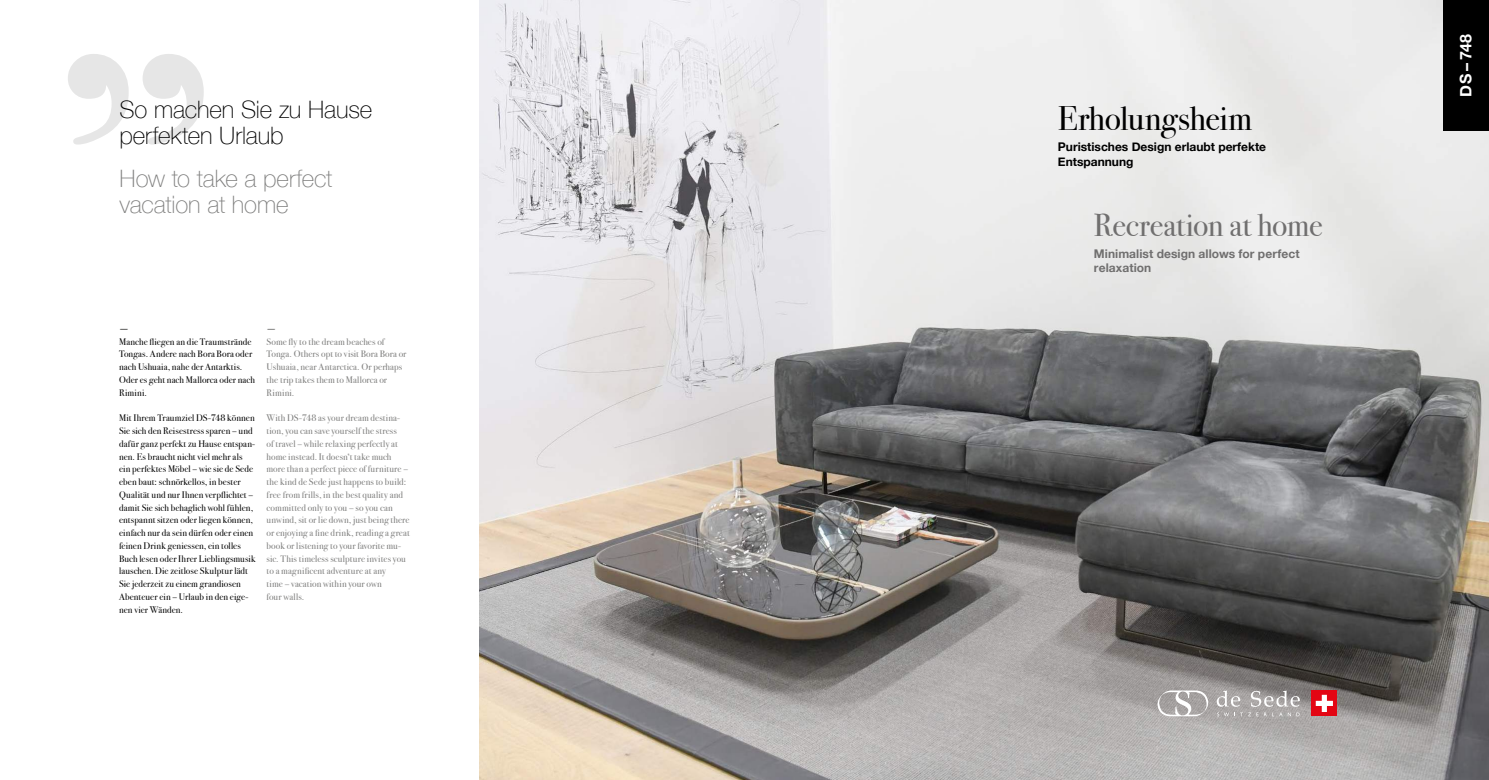
<style>
.page{position:relative;width:1489px;height:780px;background:#fff}
.page>*{position:absolute;margin:0;border:0;box-sizing:border-box;transform-origin:0 0}
.t1{font:408.1px "Bodoni Svty Two ITCTT";color:#000}
.t2{font:34px "Bodoni Svty Two ITCTT";letter-spacing:-.015em;color:#000}
.t3{font:32px "Bodoni Svty Two ITCTT";letter-spacing:-.01em;color:#706f6f}
.t4{font:100 24px/26px "Helvetica Neue";letter-spacing:-.005em;color:#000}
.t5{font:100 24px/26px "Helvetica Neue";letter-spacing:-.005em;color:#7e7e7d}
.t6{font:700 16px "Helvetica Neue";color:#fff}
.t7{font:700 12px/14.4px "Helvetica Neue";color:#000}
.t8{font:700 12px/14.4px "Helvetica Neue";letter-spacing:.005em;color:#706f6f}
.t9{font:italic 500 10px "Helvetica Neue";color:#575756}
.t10{font:italic 500 10px "Helvetica Neue";color:#7e7e7d}
.t11{font:9.5px/12.8px "Bodoni Svty Two ITCTT";letter-spacing:.01em;color:#000}
.t12{font:9.5px/12.8px "Bodoni Svty Two ITCTT";letter-spacing:.01em;color:#7e7e7d}
</style>
<div class="page">
<img style="left:479px;top:0;width:1009px;height:780px">
<svg style="left:1157px;top:690px;width:51px;height:26px"></svg>
<svg style="left:1216px;top:690px;width:24px;height:16px"></svg>
<svg style="left:1250px;top:690px;width:49px;height:16px"></svg>
<svg style="left:1217px;top:712px;width:11px;height:4px"></svg>
<svg style="left:1234px;top:712px;width:56px;height:4px"></svg>
<svg style="left:1296px;top:712px;width:3px;height:4px"></svg>
<div style="left:1311px;top:690px;width:26px;height:26px;background:#e30613"></div>
<svg style="left:1315px;top:694px;width:17px;height:18px"></svg>
<div style="left:1443px;top:0;width:45px;height:130px;background:#000"></div>
<h1 class="t1" style="left:45px;top:-378px;width:184px">„</h1>
<h3 class="t4" style="left:120px;top:96px;width:254px">So machen Sie zu Hause perfekten Urlaub</h3>
<h3 class="t5" style="left:120px;top:164px;width:214px">How to take a perfect vacation at home</h3>
<p class="t9" style="left:119px;top:320px;width:11px">—</p>
<p class="t11" style="left:119px;top:334px;width:137px">Manche fliegen an die Traumstrände<br>Tongas. Andere nach Bora Bora oder nach Ushuaia, nahe der Antarktis.<br>Oder es geht nach Mallorca oder nach<br>Rimini.</p>
<p class="t11" style="left:119px;top:410px;width:138px">Mit Ihrem Traumziel DS-748 können Sie sich den Reisestress sparen – und dafür ganz perfekt zu Hause entspan&shy;nen. Es braucht nicht viel mehr als ein perfektes Möbel – wie sie de Sede eben baut: schnörkellos, in bester Qualität und nur Ihnen verpflichtet – damit Sie sich behaglich wohl fühlen, entspannt sitzen oder liegen können, einfach nur da sein dürfen oder einen feinen Drink geniessen, ein tolles Buch lesen oder Ihrer Lieblingsmusik lauschen. Die zeitlose Skulptur lädt Sie jederzeit zu einem grandiosen Abenteuer ein – Urlaub in den eige&shy;nen vier Wänden.</p>
<p class="t10" style="left:266px;top:320px;width:11px">—</p>
<p class="t12" style="left:266px;top:334px;width:141px">Some fly to the dream beaches of<br>Tonga. Others opt to visit Bora Bora or<br>Ushuaia, near Antarctica. Or perhaps the trip takes them to Mallorca or<br>Rimini.</p>
<p class="t12" style="left:266px;top:410px;width:145px">With DS-748 as your dream destina&shy;tion, you can save yourself the stress<br>of travel – while relaxing perfectly at home instead. It doesn‘t take much more than a perfect piece of furniture – the kind de Sede just happens to build: free from frills, in the best quality and committed only to you – so you can unwind, sit or lie down, just being there or enjoying a fine drink, reading a great book or listening to your favorite mu&shy;sic. This timeless sculpture invites you to a magnificent adventure at any<br>time – vacation within your own<br>four walls.</p>
<h2 class="t2" style="left:1057px;top:90px;width:196px">Erholungsheim</h2>
<p class="t7" style="left:1057px;top:140px;width:210px">Puristisches Design erlaubt perfekte<br>Entspannung</p>
<h3 class="t3" style="left:1093px;top:199px;width:230px">Recreation at home</h3>
<p class="t8" style="left:1093px;top:246px;width:207px">Minimalist design allows for perfect relaxation</p>
<h3 class="t6" style="left:1452px;top:97px;width:64px;rotate:-90deg">DS – 748</h3>
</div>
